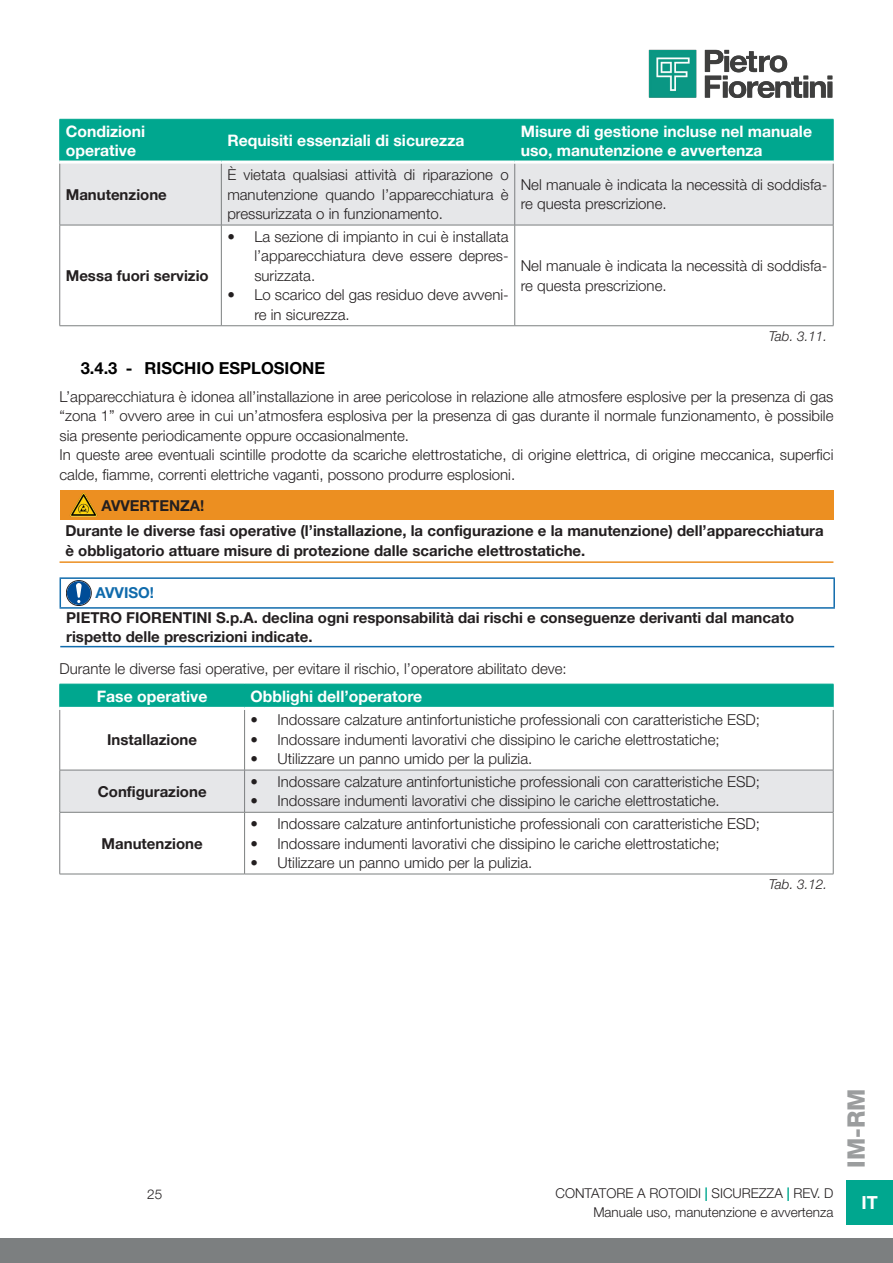
<style>
.page{position:relative;width:893px;height:1263px;background:#fff}
.page>*{position:absolute;margin:0;border:0;box-sizing:border-box;transform-origin:0 0}
.t1{font:800 24px "Helvetica Neue LT Pro";color:#9b9d9e}
.t2{font:700 18px "Helvetica Neue LT Pro";color:#fff}
.t3{font:700 16.5px "Helvetica Neue LT Pro";color:#000}
.Helvetica_Neue_LT_Pro_75_Bold_10_5_Sx_Bi{font:700 15.75px/19.5px "Helvetica Neue LT Pro";color:#fff}
.Helvetica_Neue_LT_Pro_75_Bold_10_5_Centr{font:700 15.75px "Helvetica Neue LT Pro";color:#fff}
.Corpo_Testo_Helvetica_Neue_LT_Pro_45_Lig{font:300 15px/19.5px "Helvetica Neue LT Pro";color:#231f20}
.Helvetica_Neue_LT_Pro_75_Bold_10_Sx_Nero{font:700 15px/19.5px "Helvetica Neue LT Pro";color:#231f20}
.Helvetica_Neue_LT_Pro_75_Bold_10_Centrat{font:700 15px "Helvetica Neue LT Pro";color:#231f20}
.Helvetica_Neue_LT_Pro_75_Bold_10_Sx_AVVE{font:700 15px "Helvetica Neue LT Pro";color:#231f20}
.Helvetica_Neue_LT_Pro_75_Bold_10_Sx_AVVI{font:700 15px "Helvetica Neue LT Pro";color:#106bac}
.t4{font:300 13.5px "Helvetica Neue LT Pro";color:#231f20}
.t5{font:italic 300 13.5px "Helvetica Neue LT Pro";color:#231f20}
.s1{font-weight:700;color:#00a78f}
</style>
<div class="page">
<img style="left:648px;top:49px;width:185px;height:49px">
<div style="left:0;top:1238px;width:893px;height:25px;background:#7c7f80"></div>
<div style="left:846px;top:1180px;width:47px;height:45px;background:#00a78f"></div>
<div style="left:60px;top:120px;width:773px;height:41px;background:#00a78f"></div>
<div style="left:60px;top:164px;width:773px;height:61px;background:#e6e7e9"></div>
<hr style="left:59px;top:164px;width:1px;height:61px;background:#7c7f80">
<hr style="left:221px;top:164px;width:1px;height:61px;background:#7c7f80">
<hr style="left:514px;top:164px;width:1px;height:61px;background:#7c7f80">
<hr style="left:833px;top:164px;width:1px;height:61px;background:#7c7f80">
<hr style="left:60px;top:225px;width:161px;height:1px;background:#7c7f80">
<hr style="left:59px;top:225px;width:1px;height:100px;background:#7c7f80">
<hr style="left:221px;top:225px;width:294px;height:1px;background:#7c7f80">
<hr style="left:221px;top:225px;width:1px;height:100px;background:#7c7f80">
<hr style="left:515px;top:225px;width:318px;height:1px;background:#7c7f80">
<hr style="left:514px;top:225px;width:1px;height:100px;background:#7c7f80">
<hr style="left:833px;top:225px;width:1px;height:100px;background:#7c7f80">
<hr style="left:60px;top:325px;width:161px;height:1px;background:#7c7f80">
<hr style="left:221px;top:325px;width:294px;height:1px;background:#7c7f80">
<hr style="left:515px;top:325px;width:318px;height:1px;background:#7c7f80">
<hr style="left:60px;top:119px;width:161px;height:1px;background:#00a78f">
<hr style="left:59px;top:120px;width:1px;height:41px;background:#00a78f">
<hr style="left:221px;top:119px;width:294px;height:1px;background:#00a78f">
<hr style="left:221px;top:120px;width:1px;height:41px;background:#00a78f">
<hr style="left:515px;top:119px;width:318px;height:1px;background:#00a78f">
<hr style="left:514px;top:120px;width:1px;height:41px;background:#00a78f">
<hr style="left:833px;top:120px;width:1px;height:41px;background:#00a78f">
<div style="left:60px;top:490px;width:773px;height:30px;background:#ec8f21"></div>
<hr style="left:60px;top:561px;width:773px;height:2px;background:#ec8f21">
<img style="left:70px;top:493px;width:27px;height:24px">
<hr style="left:60px;top:646px;width:774px;height:1px;background:#106bac">
<hr style="left:60px;top:577px;width:775px;height:2px;background:#106bac">
<svg style="left:60px;top:579px;width:1px;height:28px"></svg>
<hr style="left:833px;top:579px;width:2px;height:28px;background:#106bac">
<hr style="left:60px;top:607px;width:775px;height:2px;background:#106bac">
<svg style="left:66px;top:580px;width:25px;height:25px"></svg>
<div style="left:66px;top:580px;width:25px;height:25px;border:1px solid #231f20;border-radius:50%"></div>
<div style="left:67px;top:581px;width:24px;height:24px;background:#004c97;border-radius:50%"></div>
<svg style="left:76px;top:583px;width:6px;height:20px"></svg>
<svg style="left:60px;top:710px;width:773px;height:60px"></svg>
<div style="left:60px;top:771px;width:773px;height:41px;background:#e6e7e9"></div>
<svg style="left:60px;top:813px;width:773px;height:61px"></svg>
<hr style="left:60px;top:770px;width:185px;height:1px;background:#7c7f80">
<hr style="left:245px;top:770px;width:588px;height:1px;background:#7c7f80">
<hr style="left:60px;top:812px;width:185px;height:1px;background:#7c7f80">
<hr style="left:245px;top:812px;width:588px;height:1px;background:#7c7f80">
<svg style="left:59px;top:684px;width:775px;height:24px;background:#02a78f"></svg>
<hr style="left:59px;top:710px;width:1px;height:60px;background:#7c7f80">
<hr style="left:244px;top:710px;width:1px;height:60px;background:#7c7f80">
<hr style="left:833px;top:710px;width:1px;height:60px;background:#7c7f80">
<hr style="left:59px;top:770px;width:1px;height:42px;background:#7c7f80">
<hr style="left:244px;top:770px;width:1px;height:42px;background:#7c7f80">
<hr style="left:833px;top:770px;width:1px;height:42px;background:#7c7f80">
<hr style="left:59px;top:812px;width:1px;height:62px;background:#7c7f80">
<hr style="left:244px;top:812px;width:1px;height:62px;background:#7c7f80">
<hr style="left:833px;top:812px;width:1px;height:62px;background:#7c7f80">
<hr style="left:60px;top:874px;width:185px;height:1px;background:#7c7f80">
<hr style="left:245px;top:874px;width:588px;height:1px;background:#7c7f80">
<hr style="left:60px;top:707px;width:185px;height:3px;background:#fff">
<hr style="left:245px;top:707px;width:588px;height:3px;background:#fff">
<p class="Helvetica_Neue_LT_Pro_75_Bold_10_5_Sx_Bi" style="left:66px;top:121px;width:81px">Condizioni</p>
<p class="Helvetica_Neue_LT_Pro_75_Bold_10_5_Sx_Bi" style="left:66px;top:140px;width:72px">operative</p>
<p class="Helvetica_Neue_LT_Pro_75_Bold_10_Sx_Nero" style="left:66px;top:184px;width:103px">Manutenzione</p>
<p class="Helvetica_Neue_LT_Pro_75_Bold_10_Sx_Nero" style="left:66px;top:265px;width:145px">Messa fuori servizio</p>
<p class="Helvetica_Neue_LT_Pro_75_Bold_10_5_Sx_Bi" style="left:227px;top:131px;width:239px">Requisiti essenziali di sicurezza</p>
<p class="Helvetica_Neue_LT_Pro_75_Bold_10_5_Sx_Bi" style="left:521px;top:121px;width:293px">Misure di gestione incluse nel manuale uso, manutenzione e avvertenza</p>
<p class="Corpo_Testo_Helvetica_Neue_LT_Pro_45_Lig" style="left:227px;top:165px;width:283px;text-align:justify">È vietata qualsiasi attività di riparazione o manutenzione quando l’apparecchiatura è pressurizzata o in funzionamento.</p>
<p class="Corpo_Testo_Helvetica_Neue_LT_Pro_45_Lig" style="left:254px;top:226px;width:256px;text-align:justify;text-indent:-27px">• La sezione di impianto in cui è installata l’apparecchiatura deve essere depres&shy;surizzata.</p>
<p class="Corpo_Testo_Helvetica_Neue_LT_Pro_45_Lig" style="left:254px;top:285px;width:256px;text-indent:-27px">• Lo scarico del gas residuo deve avveni&shy;re in sicurezza.</p>
<p class="Corpo_Testo_Helvetica_Neue_LT_Pro_45_Lig" style="left:521px;top:174px;width:308px">Nel manuale è indicata la necessità di soddisfa&shy;re questa prescrizione.</p>
<p class="Corpo_Testo_Helvetica_Neue_LT_Pro_45_Lig" style="left:521px;top:256px;width:308px">Nel manuale è indicata la necessità di soddisfa&shy;re questa prescrizione.</p>
<p class="t5" style="left:769px;top:328px;width:60px">Tab. 3.11.</p>
<p class="t3" style="left:81px;top:357px;width:246px">3.4.3 - RISCHIO ESPLOSIONE</p>
<p class="Corpo_Testo_Helvetica_Neue_LT_Pro_45_Lig" style="left:60px;top:386px;width:775px;text-align:justify">L’apparecchiatura è idonea all’installazione in aree pericolose in relazione alle atmosfere esplosive per la presenza di gas “zona 1” ovvero aree in cui un’atmosfera esplosiva per la presenza di gas durante il normale funzionamento, è possibile sia presente periodicamente oppure occasionalmente.</p>
<p class="Corpo_Testo_Helvetica_Neue_LT_Pro_45_Lig" style="left:60px;top:445px;width:775px">In queste aree eventuali scintille prodotte da scariche elettrostatiche, di origine elettrica, di origine meccanica, superfici calde, fiamme, correnti elettriche vaganti, possono produrre esplosioni.</p>
<p class="Helvetica_Neue_LT_Pro_75_Bold_10_Sx_AVVE" style="left:101px;top:496px;width:104px">AVVERTENZA!</p>
<p class="Helvetica_Neue_LT_Pro_75_Bold_10_Sx_Nero" style="left:66px;top:521px;width:760px">Durante le diverse fasi operative (l’installazione, la configurazione e la manutenzione) dell’apparecchiatura è obbligatorio attuare misure di protezione dalle scariche elettrostatiche.</p>
<p class="Helvetica_Neue_LT_Pro_75_Bold_10_Sx_AVVI" style="left:96px;top:583px;width:60px">AVVISO!</p>
<p class="Helvetica_Neue_LT_Pro_75_Bold_10_Sx_Nero" style="left:66px;top:607px;width:729px">PIETRO FIORENTINI S.p.A. declina ogni responsabilità dai rischi e conseguenze derivanti dal mancato rispetto delle prescrizioni indicate.</p>
<p class="Corpo_Testo_Helvetica_Neue_LT_Pro_45_Lig" style="left:60px;top:658px;width:509px">Durante le diverse fasi operative, per evitare il rischio, l’operatore abilitato deve:</p>
<p class="Helvetica_Neue_LT_Pro_75_Bold_10_5_Centr" style="left:97px;top:686px;width:112px">Fase operative</p>
<p class="Helvetica_Neue_LT_Pro_75_Bold_10_5_Sx_Bi" style="left:251px;top:686px;width:173px">Obblighi dell’operatore</p>
<p class="Helvetica_Neue_LT_Pro_75_Bold_10_Centrat" style="left:107px;top:730px;width:91px">Installazione</p>
<p class="Corpo_Testo_Helvetica_Neue_LT_Pro_45_Lig" style="left:251px;top:710px;width:511px">• Indossare calzature antinfortunistiche professionali con caratteristiche ESD;</p>
<p class="Corpo_Testo_Helvetica_Neue_LT_Pro_45_Lig" style="left:251px;top:729px;width:471px">• Indossare indumenti lavorativi che dissipino le cariche elettrostatiche;</p>
<p class="Corpo_Testo_Helvetica_Neue_LT_Pro_45_Lig" style="left:251px;top:749px;width:283px">• Utilizzare un panno umido per la pulizia.</p>
<p class="Helvetica_Neue_LT_Pro_75_Bold_10_Centrat" style="left:98px;top:782px;width:110px">Configurazione</p>
<p class="Helvetica_Neue_LT_Pro_75_Bold_10_Centrat" style="left:102px;top:834px;width:103px">Manutenzione</p>
<p class="Corpo_Testo_Helvetica_Neue_LT_Pro_45_Lig" style="left:251px;top:771px;width:511px">• Indossare calzature antinfortunistiche professionali con caratteristiche ESD;</p>
<p class="Corpo_Testo_Helvetica_Neue_LT_Pro_45_Lig" style="left:251px;top:791px;width:471px">• Indossare indumenti lavorativi che dissipino le cariche elettrostatiche.</p>
<p class="Corpo_Testo_Helvetica_Neue_LT_Pro_45_Lig" style="left:251px;top:813px;width:511px">• Indossare calzature antinfortunistiche professionali con caratteristiche ESD;</p>
<p class="Corpo_Testo_Helvetica_Neue_LT_Pro_45_Lig" style="left:251px;top:833px;width:471px">• Indossare indumenti lavorativi che dissipino le cariche elettrostatiche;</p>
<p class="Corpo_Testo_Helvetica_Neue_LT_Pro_45_Lig" style="left:251px;top:852px;width:283px">• Utilizzare un panno umido per la pulizia.</p>
<p class="t5" style="left:769px;top:876px;width:60px">Tab. 3.12.</p>
<p class="t4" style="left:147px;top:1185px;width:17px">25</p>
<p class="t4" style="left:556px;top:1185px;width:279px">CONTATORE A ROTOIDI <span class="s1">|</span> SICUREZZA <span class="s1">|</span> REV. D</p>
<p class="t4" style="left:593px;top:1204px;width:242px">Manuale uso, manutenzione e avvertenza</p>
<h1 class="t1" style="left:842px;top:1168px;width:81px;rotate:-90deg">IM-RM</h1>
<p class="t2" style="left:861px;top:1191px;width:18px">IT</p>
</div>
